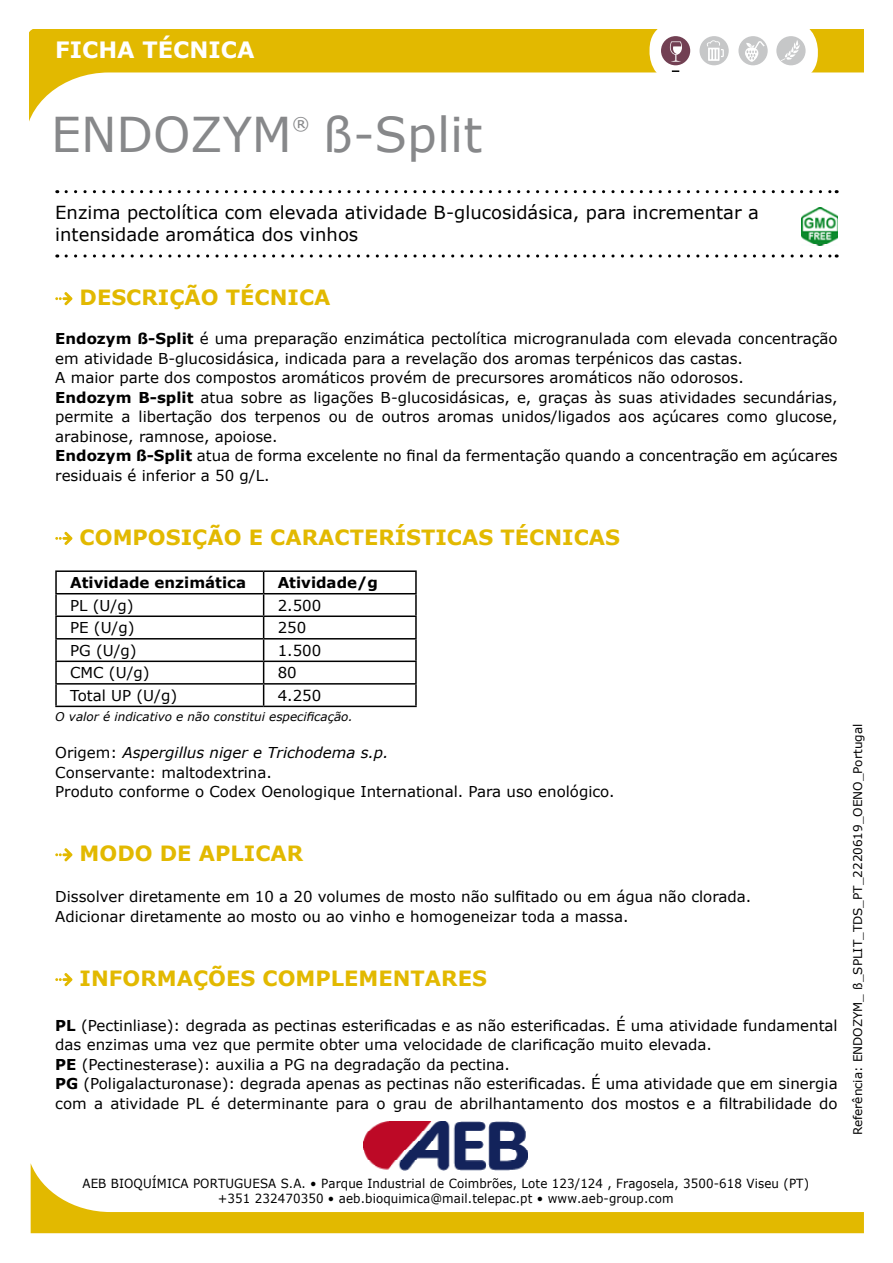
<style>
.page{position:relative;width:893px;height:1263px;background:#fff}
.page>*{position:absolute;margin:0;border:0;box-sizing:border-box;transform-origin:0 0}
.t1{font:48px "Verdana";color:#87888a}
.t2{font:700 22.5px "Verdana";color:#fff}
.t3{font:700 21px "Verdana";color:#e2b900}
.t4{font:18px/21.6px "Verdana";color:#000}
.t5{font:17.55px "Verdana";color:#87888a}
.t6{font:15px/19.5px "Verdana";color:#000}
.t7{font:700 15px "Verdana";color:#000}
.t8{font:12.6px/15.1px "Verdana";letter-spacing:.01em;color:#000;text-align:center;scale:.94 1}
.t9{font:12px "Verdana";color:#000}
.t10{font:italic 12px "Verdana";color:#000}
.s1{font-weight:700}
.s2{font-style:italic}
</style>
<div class="page">
<svg style="left:66px;top:190px;width:771px;height:3px"></svg>
<svg style="left:66px;top:254px;width:771px;height:4px"></svg>
<img style="left:363px;top:1121px;width:165px;height:42px">
<svg style="left:31px;top:1163px;width:833px;height:70px"></svg>
<svg style="left:30px;top:30px;width:833px;height:89px"></svg>
<svg style="left:649px;top:21px;width:168px;height:61px"></svg>
<div style="left:651px;top:22px;width:167px;height:60px;background:#fff;border-radius:28px"></div>
<svg style="left:671px;top:70px;width:8px;height:2px"></svg>
<div style="left:776px;top:36px;width:30px;height:29px;background:#c6c7c8;border-radius:50%"></div>
<svg style="left:781px;top:40px;width:19px;height:21px"></svg>
<div style="left:738px;top:36px;width:30px;height:29px;background:#c6c7c8;border-radius:50%"></div>
<div style="left:661px;top:36px;width:29px;height:29px;background:#724053;border-radius:50%"></div>
<div style="left:699px;top:36px;width:30px;height:29px;background:#c6c7c8;border-radius:50%"></div>
<svg style="left:707px;top:40px;width:17px;height:21px"></svg>
<svg style="left:670px;top:41px;width:12px;height:21px"></svg>
<svg style="left:745px;top:41px;width:20px;height:21px"></svg>
<svg style="left:55px;top:292px;width:17px;height:13px"></svg>
<svg style="left:55px;top:532px;width:17px;height:13px"></svg>
<hr style="left:55px;top:570px;width:209px;height:2px;background:#000">
<hr style="left:55px;top:572px;width:2px;height:21px;background:#000">
<hr style="left:264px;top:570px;width:153px;height:2px;background:#000">
<hr style="left:415px;top:572px;width:2px;height:21px;background:#000">
<hr style="left:55px;top:593px;width:209px;height:1px;background:#000">
<hr style="left:55px;top:594px;width:2px;height:21px;background:#000">
<hr style="left:264px;top:593px;width:153px;height:1px;background:#000">
<hr style="left:415px;top:594px;width:2px;height:21px;background:#000">
<hr style="left:55px;top:615px;width:209px;height:2px;background:#000">
<hr style="left:55px;top:617px;width:2px;height:21px;background:#000">
<hr style="left:264px;top:615px;width:153px;height:2px;background:#000">
<hr style="left:415px;top:617px;width:2px;height:21px;background:#000">
<hr style="left:55px;top:638px;width:209px;height:1px;background:#000">
<hr style="left:55px;top:639px;width:2px;height:21px;background:#000">
<hr style="left:264px;top:638px;width:153px;height:1px;background:#000">
<hr style="left:415px;top:639px;width:2px;height:21px;background:#000">
<hr style="left:55px;top:660px;width:209px;height:2px;background:#000">
<hr style="left:55px;top:662px;width:2px;height:21px;background:#000">
<hr style="left:264px;top:660px;width:153px;height:2px;background:#000">
<hr style="left:415px;top:662px;width:2px;height:21px;background:#000">
<hr style="left:55px;top:683px;width:209px;height:2px;background:#000">
<hr style="left:55px;top:685px;width:2px;height:21px;background:#000">
<hr style="left:264px;top:683px;width:153px;height:2px;background:#000">
<svg style="left:263px;top:572px;width:1px;height:134px"></svg>
<hr style="left:415px;top:685px;width:2px;height:21px;background:#000">
<hr style="left:55px;top:706px;width:209px;height:1px;background:#000">
<hr style="left:264px;top:706px;width:153px;height:1px;background:#000">
<svg style="left:55px;top:848px;width:17px;height:13px"></svg>
<svg style="left:55px;top:973px;width:17px;height:13px"></svg>
<img style="left:802px;top:207px;width:36px;height:39px">
<h2 class="t2" style="left:55px;top:34px;width:201px">FICHA TÉCNICA</h2>
<h1 class="t1" style="left:51px;top:102px;width:242px">ENDOZYM</h1>
<p class="t5" style="left:292px;top:112px;width:19px">®</p>
<h1 class="t1" style="left:323px;top:102px;width:161px">ß-Split</h1>
<p class="t4" style="left:55px;top:202px;width:705px">Enzima pectolítica com elevada atividade B-glucosidásica, para incrementar a intensidade aromática dos vinhos</p>
<h3 class="t3" style="left:80px;top:283px;width:252px">DESCRIÇÃO TÉCNICA</h3>
<p class="t6" style="left:55px;top:329px;width:784px"><span class="s1">Endozym ß-Split</span> é uma preparação enzimática pectolítica microgranulada com elevada concentração em atividade B-glucosidásica, indicada para a revelação dos aromas terpénicos das castas.<br>A maior parte dos compostos aromáticos provém de precursores aromáticos não odorosos.<br><span class="s1">Endozym B-split</span> atua sobre as ligações B-glucosidásicas, e, graças às suas atividades secundárias, permite a libertação dos terpenos ou de outros aromas unidos/ligados aos açúcares como glucose, arabinose, ramnose, apoiose.<br><span class="s1">Endozym ß-Split</span> atua de forma excelente no final da fermentação quando a concentração em açúcares residuais é inferior a 50 g/L.</p>
<h3 class="t3" style="left:80px;top:522px;width:542px">COMPOSIÇÃO E CARACTERÍSTICAS TÉCNICAS</h3>
<p class="t7" style="left:70px;top:572px;width:177px">Atividade enzimática</p>
<p class="t7" style="left:278px;top:572px;width:102px">Atividade/g</p>
<p class="t6" style="left:70px;top:595px;width:65px">PL (U/g)</p>
<p class="t6" style="left:278px;top:595px;width:45px">2.500</p>
<p class="t6" style="left:70px;top:618px;width:66px">PE (U/g)</p>
<p class="t6" style="left:278px;top:618px;width:30px">250</p>
<p class="t6" style="left:70px;top:640px;width:68px">PG (U/g)</p>
<p class="t6" style="left:278px;top:640px;width:45px">1.500</p>
<p class="t6" style="left:70px;top:663px;width:81px">CMC (U/g)</p>
<p class="t6" style="left:278px;top:663px;width:21px">80</p>
<p class="t6" style="left:70px;top:685px;width:109px">Total UP (U/g)</p>
<p class="t6" style="left:278px;top:685px;width:45px">4.250</p>
<p class="t10" style="left:55px;top:708px;width:299px">O valor é indicativo e não constitui especificação.</p>
<p class="t6" style="left:55px;top:743px;width:561px">Origem: <span class="s2">Aspergillus niger e Trichodema s.p.<br></span>Conservante: maltodextrina.<br>Produto conforme o Codex Oenologique International. Para uso enológico.</p>
<h3 class="t3" style="left:80px;top:839px;width:225px">MODO DE APLICAR</h3>
<p class="t6" style="left:55px;top:887px;width:697px">Dissolver diretamente em 10 a 20 volumes de mosto não sulfitado ou em água não clorada.<br>Adicionar diretamente ao mosto ou ao vinho e homogeneizar toda a massa.</p>
<h3 class="t3" style="left:80px;top:964px;width:409px">INFORMAÇÕES COMPLEMENTARES</h3>
<p class="t6" style="left:55px;top:1015px;width:784px"><span class="s1">PL</span> (Pectinliase): degrada as pectinas esterificadas e as não esterificadas. É uma atividade fundamental das enzimas uma vez que permite obter uma velocidade de clarificação muito elevada.<br><span class="s1">PE</span> (Pectinesterase): auxilia a PG na degradação da pectina.<br><span class="s1">PG</span> (Poligalacturonase): degrada apenas as pectinas não esterificadas. É uma atividade que em sinergia com a atividade PL é determinante para o grau de abrilhantamento dos mostos e a filtrabilidade do</p>
<p class="t9" style="left:849px;top:1135px;width:413px;rotate:-90deg">Referência: ENDOZYM_ ß_SPLIT_TDS_PT_2220619_OENO_Portugal</p>
<p class="t8" style="left:82px;top:1175px;width:774px">AEB BIOQUÍMICA PORTUGUESA S.A. • Parque Industrial de Coimbrões, Lote 123/124 , Fragosela, 3500-618 Viseu (PT) +351 232470350 • aeb.bioquimica@mail.telepac.pt • www.aeb-group.com</p>
</div>
